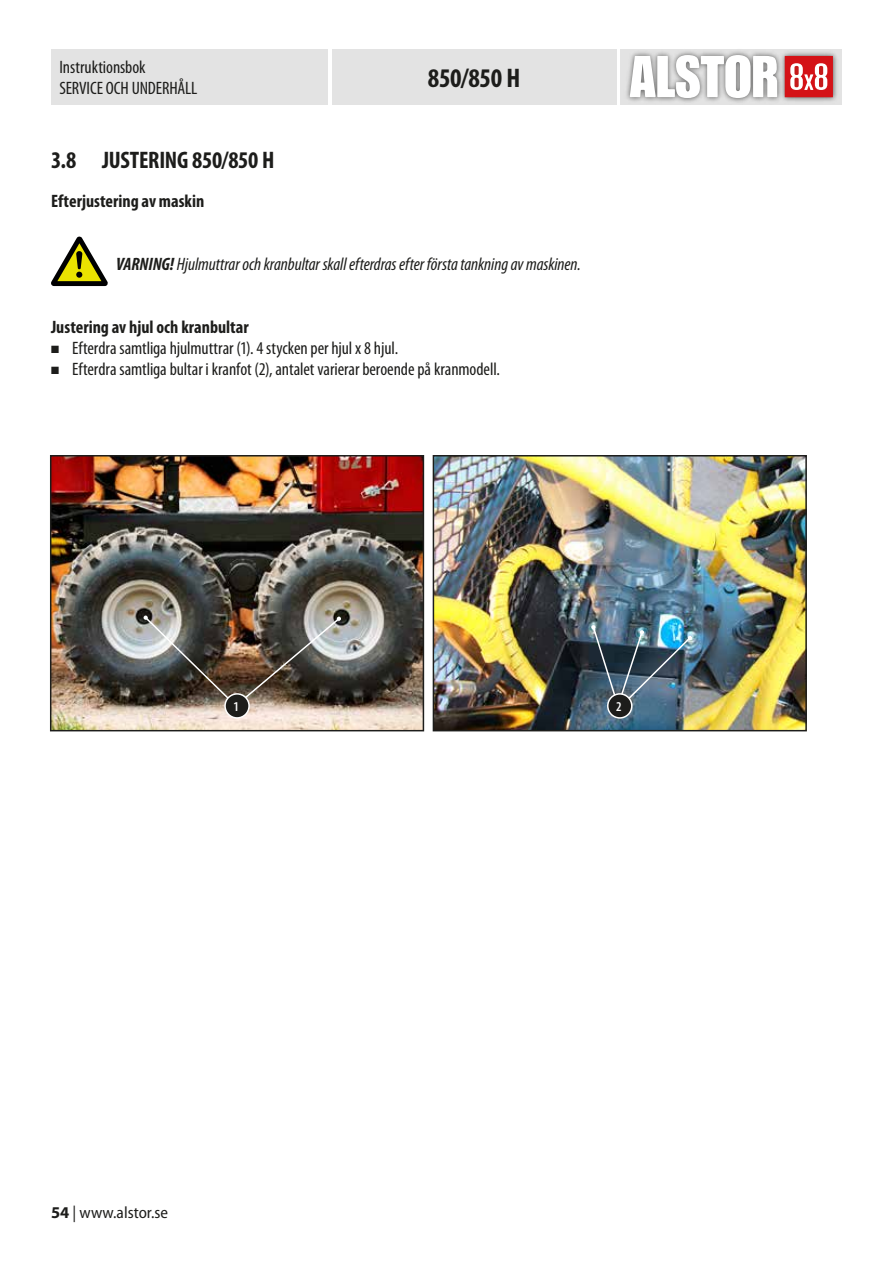
<style>
.page{position:relative;width:893px;height:1263px;background:#fff}
.page>*{position:absolute;margin:0;border:0;box-sizing:border-box;transform-origin:0 0}
.t1{font:700 condensed 27px "Myriad Pro";letter-spacing:-.015em;color:#1d1d1b}
.t2{font:700 condensed 24px "Myriad Pro";letter-spacing:-.01em;color:#1d1d1b}
.t3{font:condensed 18px/21px "Myriad Pro";letter-spacing:-.005em;color:#1d1d1b}
.t4{font:italic condensed 18px "Myriad Pro";letter-spacing:-.005em;color:#1d1d1b}
.t5{font:700 condensed 18px "Myriad Pro";color:#1d1d1b}
.t6{font:semi-condensed 16.5px "Myriad Pro";color:#1d1d1b}
.t7{font:600 condensed 13.5px "Myriad Pro";color:#fff}
.s1{font-weight:700}
.s2{font-weight:700;font-stretch:normal}
</style>
<div class="page">
<div style="left:332px;top:49px;width:285px;height:55px;background:#e3e3e3"></div>
<div style="left:51px;top:49px;width:276px;height:55px;background:#e3e3e3"></div>
<img style="left:622px;top:49px;width:218px;height:55px">
<svg style="left:630px;top:55px;width:147px;height:43px"></svg>
<div style="left:785px;top:56px;width:48px;height:41px;background:#d41217"></div>
<svg style="left:790px;top:63px;width:37px;height:27px"></svg>
<svg style="left:51px;top:237px;width:57px;height:49px"></svg>
<img style="left:53px;top:458px;width:368px;height:270px">
<div style="left:50px;top:455px;width:374px;height:276px;border:2px solid #1d1d1b"></div>
<img style="left:144px;top:615px;width:197px;height:93px">
<div style="left:225px;top:694px;width:24px;height:24px;background:#1d1d1b;border-radius:50%"></div>
<div style="left:224px;top:693px;width:26px;height:26px;border:2px solid #fff;border-radius:50%"></div>
<img style="left:436px;top:458px;width:368px;height:270px">
<div style="left:433px;top:455px;width:374px;height:276px;border:2px solid #1d1d1b"></div>
<img style="left:591px;top:625px;width:101px;height:84px">
<div style="left:608px;top:694px;width:24px;height:24px;background:#1d1d1b;border-radius:50%"></div>
<div style="left:607px;top:693px;width:25px;height:26px;border:2px solid #fff;border-radius:50%"></div>
<p class="t3" style="left:60px;top:57px;width:139px">Instruktionsbok<br>SERVICE OCH UNDERHÅLL</p>
<h1 class="t1" style="left:428px;top:63px;width:94px">850/850 H</h1>
<h2 class="t2" style="left:51px;top:147px;width:225px">3.8 JUSTERING 850/850 H</h2>
<p class="t5" style="left:51px;top:191px;width:155px">Efterjustering av maskin</p>
<p class="t4" style="left:116px;top:255px;width:466px"><span class="s1">VARNING!</span> Hjulmuttrar och kranbultar skall efterdras efter första tankning av maskinen.</p>
<p class="t5" style="left:51px;top:317px;width:199px">Justering av hjul och kranbultar</p>
<p class="t3" style="left:51px;top:338px;width:349px">■ Efterdra samtliga hjulmuttrar (1). 4 stycken per hjul x 8 hjul.</p>
<p class="t3" style="left:51px;top:359px;width:451px">■ Efterdra samtliga bultar i kranfot (2), antalet varierar beroende på kranmodell.</p>
<p class="t7" style="left:234px;top:699px;width:7px">1</p>
<p class="t7" style="left:616px;top:699px;width:7px">2</p>
<p class="t6" style="left:51px;top:1204px;width:118px"><span class="s2">54</span> | www.alstor.se</p>
</div>
